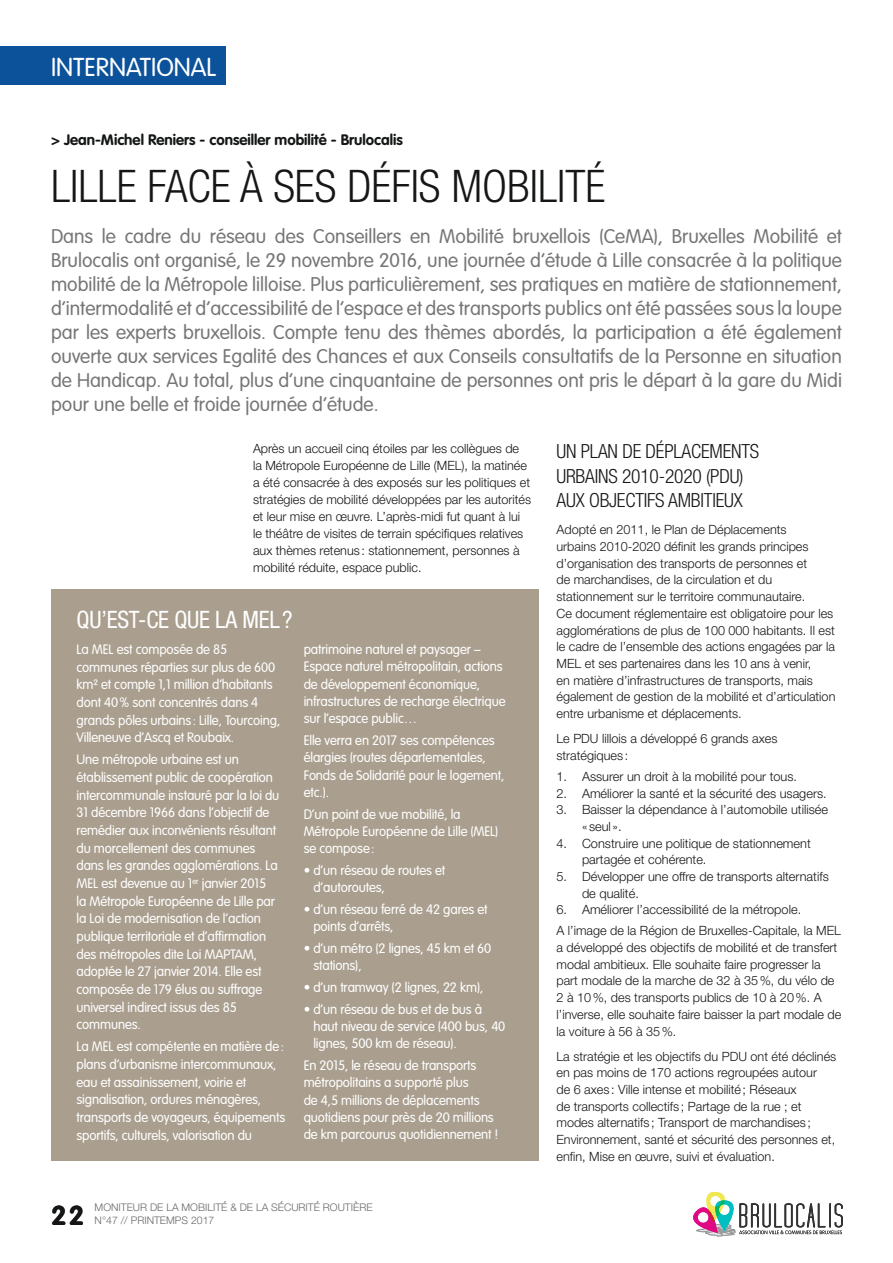
<style>
.page{position:relative;width:893px;height:1263px;background:#fff}
.page>*{position:absolute;margin:0;border:0;box-sizing:border-box;transform-origin:0 0}
.t1{font:300 condensed 45px "Helvetica Neue LT Pro";color:#151616}
.t2{font:700 27px "VAG Rounded";color:#151616}
.t3{font:300 25.5px "VAG Rounded";color:#fff}
.t4{font:condensed 24px "Helvetica Neue LT Pro";letter-spacing:-.01em;color:#fff}
.t5{font:300 19.5px/24px "VAG Rounded";color:#757675;text-align:justify}
.t6{font:300 condensed 19.5px/24.3px "Helvetica Neue LT Pro";letter-spacing:-.01em;color:#151616}
.t7{font:700 15px "VAG Rounded";color:#151616}
.t8{font:300 13.5px/17.7px "VAG Rounded";letter-spacing:-.01em;color:#fff}
.t9{font:300 12.75px/16.6px "Helvetica Neue LT Pro";color:#151616}
.t10{font:300 10.5px/12.6px "Helvetica Neue LT Pro";color:#686868}
</style>
<div class="page">
<div style="left:51px;top:590px;width:487px;height:571px;background:#aa9f8f"></div>
<svg style="left:693px;top:1192px;width:150px;height:44px"></svg>
<div style="left:0;top:47px;width:225px;height:38px;background:#0c529b"></div>
<h3 class="t3" style="left:51px;top:52px;width:167px">INTERNATIONAL</h3>
<p class="t7" style="left:51px;top:131px;width:353px">&gt; Jean-Michel Reniers - conseiller mobilité - Brulocalis</p>
<h1 class="t1" style="left:51px;top:160px;width:556px">LILLE FACE À SES DÉFIS MOBILITÉ</h1>
<p class="t5" style="left:51px;top:224px;width:792px">Dans le cadre du réseau des Conseillers en Mobilité bruxellois (CeMA), Bruxelles Mobilité et Brulocalis ont organisé, le 29 novembre 2016, une journée d’étude à Lille consacrée à la politique mobilité de la Métropole lilloise. Plus particulièrement, ses pratiques en matière de stationnement, d’intermodalité et d’accessibilité de l’espace et des transports publics ont été passées sous la loupe par les experts bruxellois. Compte tenu des thèmes abordés, la participation a été également ouverte aux services Egalité des Chances et aux Conseils consultatifs de la Personne en situation de Handicap. Au total, plus d’une cinquantaine de personnes ont pris le départ à la gare du Midi pour une belle et froide journée d’étude.</p>
<p class="t9" style="left:253px;top:440px;width:280px">Après un accueil cinq étoiles par les collègues de<br>la Métropole Européenne de Lille (MEL), la matinée a été consacrée à des exposés sur les politiques et stratégies de mobilité développées par les autorités et leur mise en œuvre. L’après-midi fut quant à lui le théâtre de visites de terrain spécifiques relatives aux thèmes retenus : stationnement, personnes à mobilité réduite, espace public.</p>
<h3 class="t6" style="left:556px;top:439px;width:204px">UN PLAN DE DÉPLACEMENTS<br>URBAINS 2010-2020 (PDU)<br>AUX OBJECTIFS AMBITIEUX</h3>
<p class="t9" style="left:556px;top:521px;width:280px">Adopté en 2011, le Plan de Déplacements<br>urbains 2010-2020 définit les grands principes d’organisation des transports de personnes et<br>de marchandises, de la circulation et du stationnement sur le territoire communautaire.<br>Ce document réglementaire est obligatoire pour les agglomérations de plus de 100 000 habitants. Il est le cadre de l’ensemble des actions engagées par la MEL et ses partenaires dans les 10 ans à venir,<br>en matière d’infrastructures de transports, mais également de gestion de la mobilité et d’articulation entre urbanisme et déplacements.</p>
<p class="t9" style="left:556px;top:730px;width:222px">Le PDU lillois a développé 6 grands axes stratégiques :</p>
<p class="t9" style="left:556px;top:768px;width:242px">1. Assurer un droit à la mobilité pour tous.</p>
<p class="t9" style="left:556px;top:784px;width:272px">2. Améliorer la santé et la sécurité des usagers.</p>
<p class="t9" style="left:582px;top:801px;width:248px;text-indent:-26px">3. Baisser la dépendance à l’automobile utilisée « seul ».</p>
<p class="t9" style="left:582px;top:834px;width:230px;text-indent:-26px">4. Construire une politique de stationnement partagée et cohérente.</p>
<p class="t9" style="left:582px;top:868px;width:248px;text-indent:-26px">5. Développer une offre de transports alternatifs de qualité.</p>
<p class="t9" style="left:556px;top:899px;width:286px;line-height:21px">6. Améliorer l’accessibilité de la métropole.<br>A l’image de la Région de Bruxelles-Capitale, la MEL</p>
<p class="t9" style="left:556px;top:939px;width:286px">a développé des objectifs de mobilité et de transfert modal ambitieux. Elle souhaite faire progresser la part modale de la marche de 32 à 35%, du vélo de 2 à 10%, des transports publics de 10 à 20%. A l’inverse, elle souhaite faire baisser la part modale de la voiture à 56 à 35%.</p>
<p class="t9" style="left:556px;top:1047px;width:281px">La stratégie et les objectifs du PDU ont été déclinés en pas moins de 170 actions regroupées autour<br>de 6 axes : Ville intense et mobilité; Réseaux<br>de transports collectifs ; Partage de la rue ; et modes alternatifs ; Transport de marchandises ; Environnement, santé et sécurité des personnes et, enfin, Mise en œuvre, suivi et évaluation.</p>
<h3 class="t4" style="left:77px;top:606px;width:218px">QU’EST-CE QUE LA MEL?</h3>
<p class="t8" style="left:77px;top:640px;width:205px">La MEL est composée de 85 communes réparties sur plus de 600 km² et compte 1,1 million d’habitants dont 40% sont concentrés dans 4 grands pôles urbains: Lille, Tourcoing, Villeneuve d’Ascq et Roubaix.</p>
<p class="t8" style="left:77px;top:751px;width:204px">Une métropole urbaine est un établissement public de coopération intercommunale instauré par la loi du 31 décembre 1966 dans l’objectif de remédier aux inconvénients résultant du morcellement des communes dans les grandes agglomérations. La MEL est devenue au 1<sup>er</sup> janvier 2015 la Métropole Européenne de Lille par la Loi de modernisation de l’action publique territoriale et d’affirmation des métropoles dite Loi MAPTAM, adoptée le 27 janvier 2014. Elle est composée de 179 élus au suffrage universel indirect issus des 85 communes.</p>
<p class="t8" style="left:77px;top:1038px;width:210px">La MEL est compétente en matière de: plans d’urbanisme intercommunaux, eau et assainissement, voirie et signalisation, ordures ménagères, transports de voyageurs, équipements sportifs, culturels, valorisation du</p>
<p class="t8" style="left:304px;top:640px;width:203px">patrimoine naturel et paysager – Espace naturel métropolitain, actions de développement économique, infrastructures de recharge électrique sur l’espace public…</p>
<p class="t8" style="left:304px;top:731px;width:202px">Elle verra en 2017 ses compétences élargies (routes départementales,<br>Fonds de Solidarité pour le logement, etc.).</p>
<p class="t8" style="left:304px;top:805px;width:196px">D’un point de vue mobilité, la<br>Métropole Européenne de Lille (MEL) se compose:</p>
<p class="t8" style="left:313px;top:861px;width:133px;text-indent:-10px">• d’un réseau de routes et d’autoroutes,</p>
<p class="t8" style="left:313px;top:900px;width:176px;text-indent:-10px">• d’un réseau ferré de 42 gares et points d’arrêts,</p>
<p class="t8" style="left:313px;top:939px;width:179px;text-indent:-10px">• d’un métro (2 lignes, 45 km et 60 stations),</p>
<p class="t8" style="left:304px;top:978px;width:181px">• d’un tramway (2 lignes, 22 km),</p>
<p class="t8" style="left:313px;top:1000px;width:193px;text-indent:-10px">• d’un réseau de bus et de bus à haut niveau de service (400 bus, 40 lignes, 500 km de réseau).</p>
<p class="t8" style="left:304px;top:1056px;width:196px">En 2015, le réseau de transports métropolitains a supporté plus<br>de 4,5 millions de déplacements quotidiens pour près de 20 millions de km parcourus quotidiennement !</p>
<h2 class="t2" style="left:51px;top:1199px;width:35px">22</h2>
<p class="t10" style="left:95px;top:1201px;width:279px">MONITEUR DE LA MOBILITÉ &amp; DE LA SÉCURITÉ ROUTIÈRE n°</p>
<p class="t10" style="left:95px;top:1213px;width:121px">N°47 // PRINTEMPS 2017</p>
<p class="t10" style="left:132px;top:1213px;width:64px">XXXXXX 2017</p>
</div>
